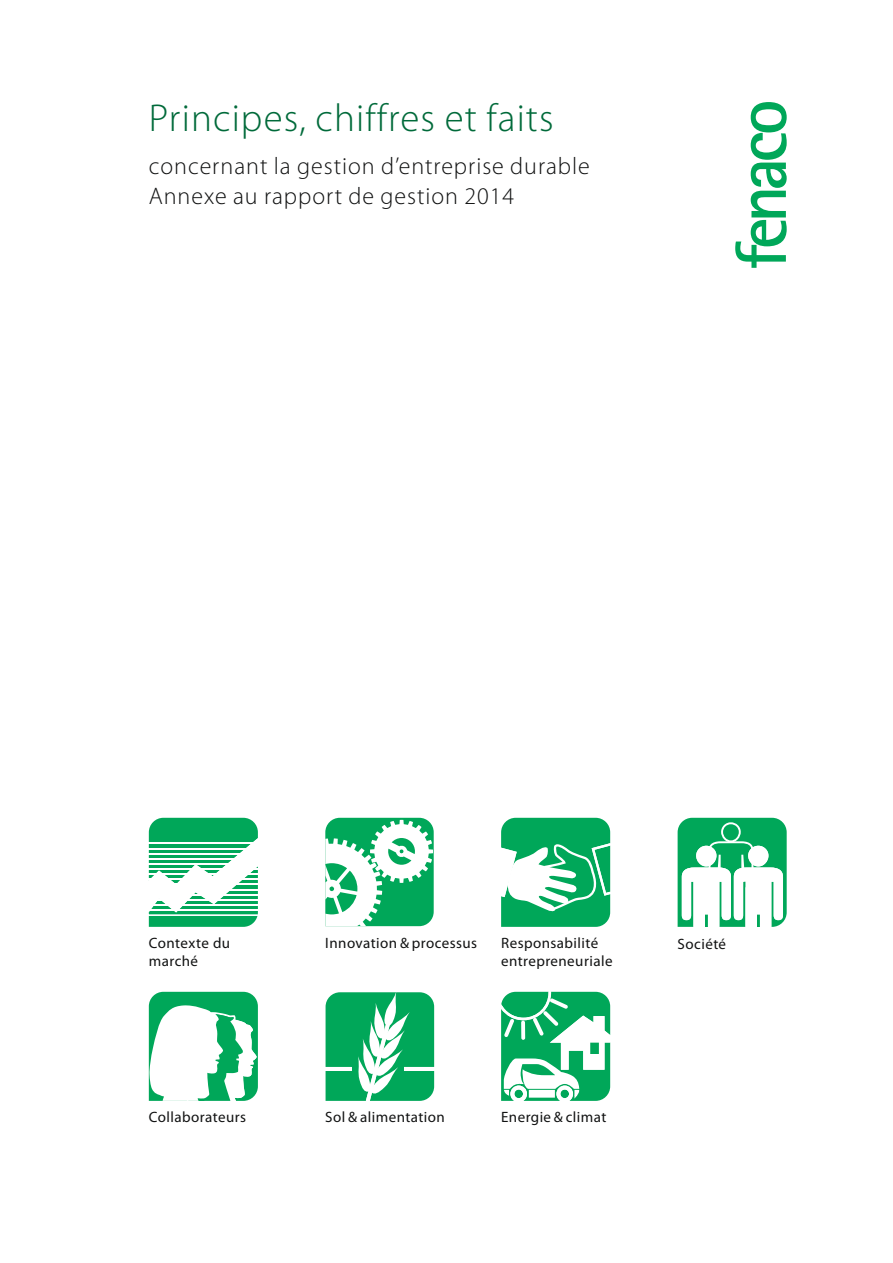
<style>
.page{position:relative;width:893px;height:1263px;background:#fff}
.page>*{position:absolute;margin:0;border:0;box-sizing:border-box;transform-origin:0 0}
.t1{font:300 39px "Myriad Pro";letter-spacing:.03em;color:#006a3a}
.t2{font:300 24px/30px "Myriad Pro";letter-spacing:.04em;color:#111212}
.t3{font:15px/18px "Myriad Pro";letter-spacing:.03em;color:#111212}
</style>
<div class="page">
<svg style="left:149px;top:818px;width:109px;height:109px"></svg>
<hr style="left:149px;top:843px;width:109px;height:1px;background:#fff">
<hr style="left:149px;top:848px;width:109px;height:1px;background:#fff">
<hr style="left:149px;top:853px;width:109px;height:1px;background:#fff">
<hr style="left:149px;top:858px;width:109px;height:1px;background:#fff">
<hr style="left:149px;top:863px;width:109px;height:1px;background:#fff">
<hr style="left:149px;top:868px;width:109px;height:2px;background:#fff">
<hr style="left:149px;top:873px;width:109px;height:2px;background:#fff">
<hr style="left:149px;top:879px;width:109px;height:1px;background:#fff">
<hr style="left:149px;top:884px;width:109px;height:1px;background:#fff">
<hr style="left:149px;top:889px;width:109px;height:1px;background:#fff">
<hr style="left:149px;top:894px;width:109px;height:1px;background:#fff">
<hr style="left:149px;top:899px;width:109px;height:1px;background:#fff">
<hr style="left:149px;top:904px;width:109px;height:1px;background:#fff">
<hr style="left:149px;top:909px;width:109px;height:2px;background:#fff">
<svg style="left:325px;top:818px;width:109px;height:108px"></svg>
<svg style="left:149px;top:992px;width:109px;height:109px"></svg>
<svg style="left:501px;top:818px;width:109px;height:109px"></svg>
<svg style="left:678px;top:818px;width:109px;height:109px"></svg>
<svg style="left:326px;top:992px;width:108px;height:109px"></svg>
<svg style="left:501px;top:992px;width:109px;height:109px"></svg>
<svg style="left:735px;top:102px;width:52px;height:166px"></svg>
<h1 class="t1" style="left:149px;top:97px;width:406px">Principes, chiffres et faits</h1>
<h2 class="t2" style="left:149px;top:151px;width:442px">concernant la gestion d’entreprise durable<br>Annexe au rapport de gestion 2014</h2>
<p class="t3" style="left:149px;top:934px;width:83px">Contexte du marché</p>
<p class="t3" style="left:325px;top:934px;width:153px">Innovation &amp; processus</p>
<p class="t3" style="left:501px;top:934px;width:113px">Responsabilité entrepreneuriale</p>
<p class="t3" style="left:678px;top:935px;width:50px">Société</p>
<p class="t3" style="left:149px;top:1108px;width:99px">Collaborateurs</p>
<p class="t3" style="left:325px;top:1108px;width:121px">Sol &amp; alimentation</p>
<p class="t3" style="left:501px;top:1108px;width:107px">Energie &amp; climat</p>
</div>
